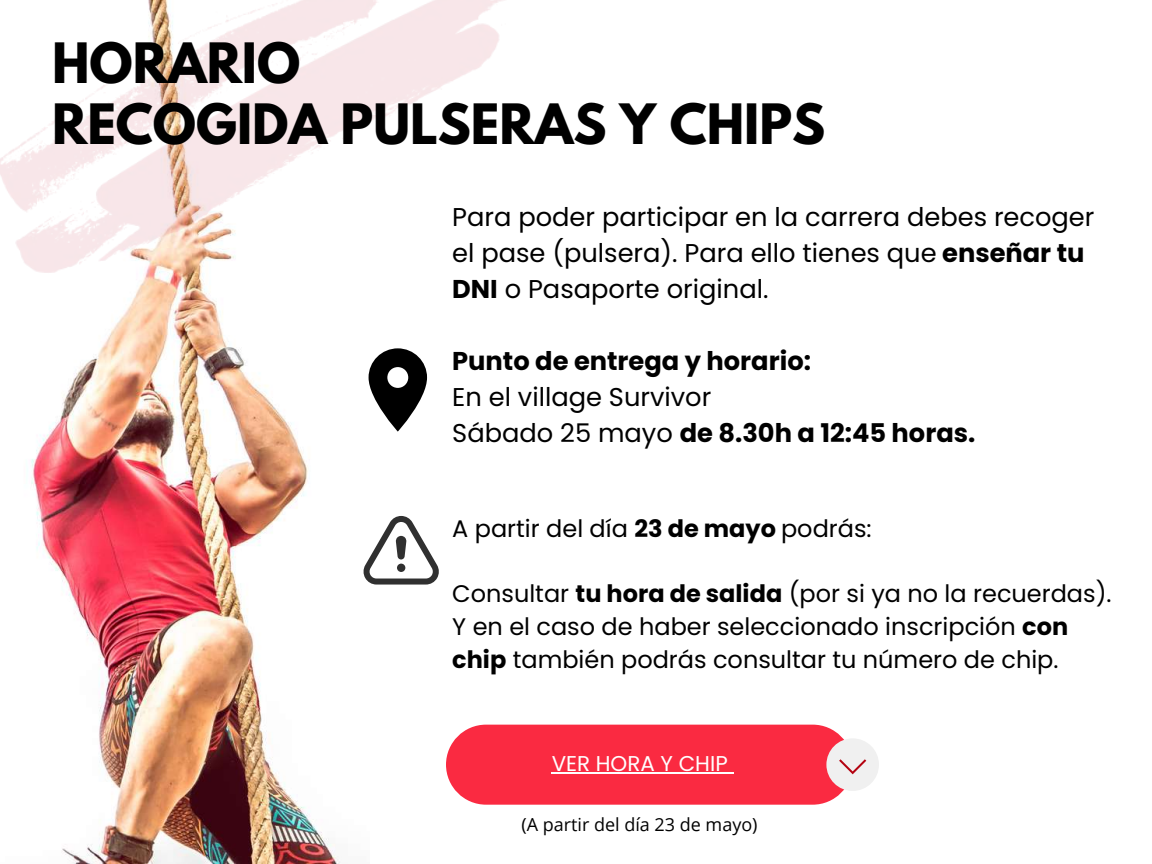
<style>
.page{position:relative;width:1152px;height:864px;background:#fff}
.page>*{position:absolute;margin:0;border:0;box-sizing:border-box;transform-origin:0 0}
.t1{font:700 49.2px/60.8px "League Spartan";color:#000}
.t2{font:25.8px/36px "Poppins";color:#000}
.t3{font:700 25.8px "Poppins";color:#000}
.t4{font:24px/32.7px "Poppins";color:#000}
.t5{font:21.45px "Poppins";color:#fff}
.t6{font:18px "Open Sans";color:#000}
.s1{font-weight:700}
</style>
<div class="page">
<img style="left:31px;top:337px;width:338px;height:527px">
<img style="left:0;top:0;width:504px;height:337px">
<svg style="left:369px;top:348px;width:58px;height:84px"></svg>
<svg style="left:363px;top:516px;width:76px;height:69px"></svg>
<div style="left:446px;top:725px;width:407px;height:80px;background:#fa2a41;border-radius:40px"></div>
<hr style="left:552px;top:772px;width:176px;height:1px;background:#fff">
<div style="left:826px;top:738px;width:53px;height:53px;background:#f0f0f0;border-radius:26px"></div>
<svg style="left:839px;top:759px;width:27px;height:15px"></svg>
<h1 class="t1" style="left:52px;top:39px;width:775px">HORARIO<br>RECOGIDA PULSERAS Y CHIPS</h1>
<p class="t2" style="left:452px;top:199px;width:644px">Para poder participar en la carrera debes recoger el pase (pulsera). Para ello tienes que <span class="s1">enseñar tu<br>DNI</span> o Pasaporte original.</p>
<p class="t3" style="left:452px;top:343px;width:360px">Punto de entrega y horario:</p>
<p class="t2" style="left:452px;top:379px;width:525px">En el village Survivor<br>Sábado 25 mayo <span class="s1">de 8.30h a 12:45 horas.</span></p>
<p class="t4" style="left:452px;top:512px;width:421px">A partir del día <span class="s1">23 de mayo</span> podrás:</p>
<p class="t4" style="left:452px;top:578px;width:661px">Consultar <span class="s1">tu hora de salida</span> (por si ya no la recuerdas).<br>Y en el caso de haber seleccionado inscripción <span class="s1">con chip</span> también podrás consultar tu número de chip.</p>
<p class="t5" style="left:552px;top:749px;width:178px">VER HORA Y CHIP</p>
<p class="t6" style="left:522px;top:812px;width:238px">(A partir del día 23 de mayo)</p>
</div>
